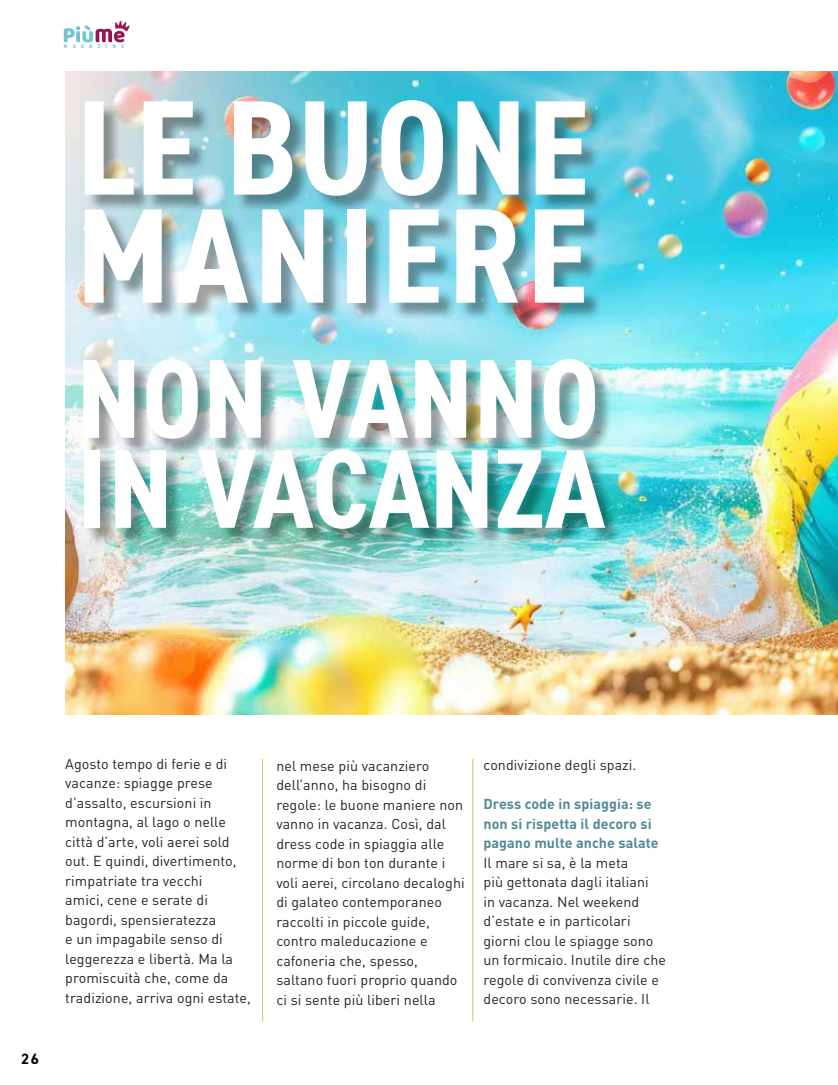
<style>
.page{position:relative;width:838px;height:1085px;background:#fff}
.page>*{position:absolute;margin:0;border:0;box-sizing:border-box;transform-origin:0 0}
.t1{font:700 condensed 135px/108px "DIN2014";letter-spacing:.05em;color:#fff}
.t2{font:700 condensed 112.5px/90px "DIN2014";letter-spacing:.01em;color:#fff}
.t3{font:700 15px "DIN2014";color:#000}
.t4{font:14.25px/19.5px "DIN Pro";letter-spacing:.005em;color:#222323}
.t5{font:700 14.25px/19.5px "DIN Pro";letter-spacing:.005em;color:#518a97}
.t6{font:700 condensed 5.25px "DIN2014";letter-spacing:1.085em;color:#71c2d5}
</style>
<div class="page">
<svg style="left:64px;top:21px;width:66px;height:21px"></svg>
<img style="left:65px;top:72px;width:773px;height:642px">
<hr style="left:262px;top:758px;width:1px;height:262px;background:#d7c378">
<hr style="left:472px;top:758px;width:1px;height:262px;background:#d7c378">
<div style="left:86px;top:102px;width:536px;height:445px;background:#000;opacity:.37"></div>
<p class="t6" style="left:64px;top:43px;width:62px">MAGAZINE</p>
<h1 class="t1" style="left:77px;top:92px;width:512px">LE BUONE<br>MANIERE</h1>
<h2 class="t2" style="left:77px;top:352px;width:529px">NON VANNO<br>IN VACANZA</h2>
<p class="t3" style="left:21px;top:1048px;width:19px">26</p>
<p class="t4" style="left:65px;top:752px;width:187px">Agosto tempo di ferie e di vacanze: spiagge prese d’assalto, escursioni in montagna, al lago o nelle città d’arte, voli aerei sold out. E quindi, divertimento, rimpatriate tra vecchi<br>amici, cene e serate di bagordi, spensieratezza<br>e un impagabile senso di leggerezza e libertà. Ma la promiscuità che, come da tradizione, arriva ogni estate,</p>
<p class="t4" style="left:483px;top:753px;width:154px">condivizione degli spazi.</p>
<p class="t4" style="left:276px;top:754px;width:190px">nel mese più vacanziero dell’anno, ha bisogno di regole: le buone maniere non vanno in vacanza. Così, dal dress code in spiaggia alle norme di bon ton durante i voli aerei, circolano decaloghi di galateo contemporaneo raccolti in piccole guide, contro maleducazione e cafoneria che, spesso, saltano fuori proprio quando ci si sente più liberi nella</p>
<p class="t5" style="left:483px;top:792px;width:177px">Dress code in spiaggia: se non si rispetta il decoro si pagano multe anche salate</p>
<p class="t4" style="left:483px;top:851px;width:184px">Il mare si sa, è la meta<br>più gettonata dagli italiani<br>in vacanza. Nel weekend d’estate e in particolari giorni clou le spiagge sono un formicaio. Inutile dire che regole di convivenza civile e decoro sono necessarie. Il</p>
</div>
